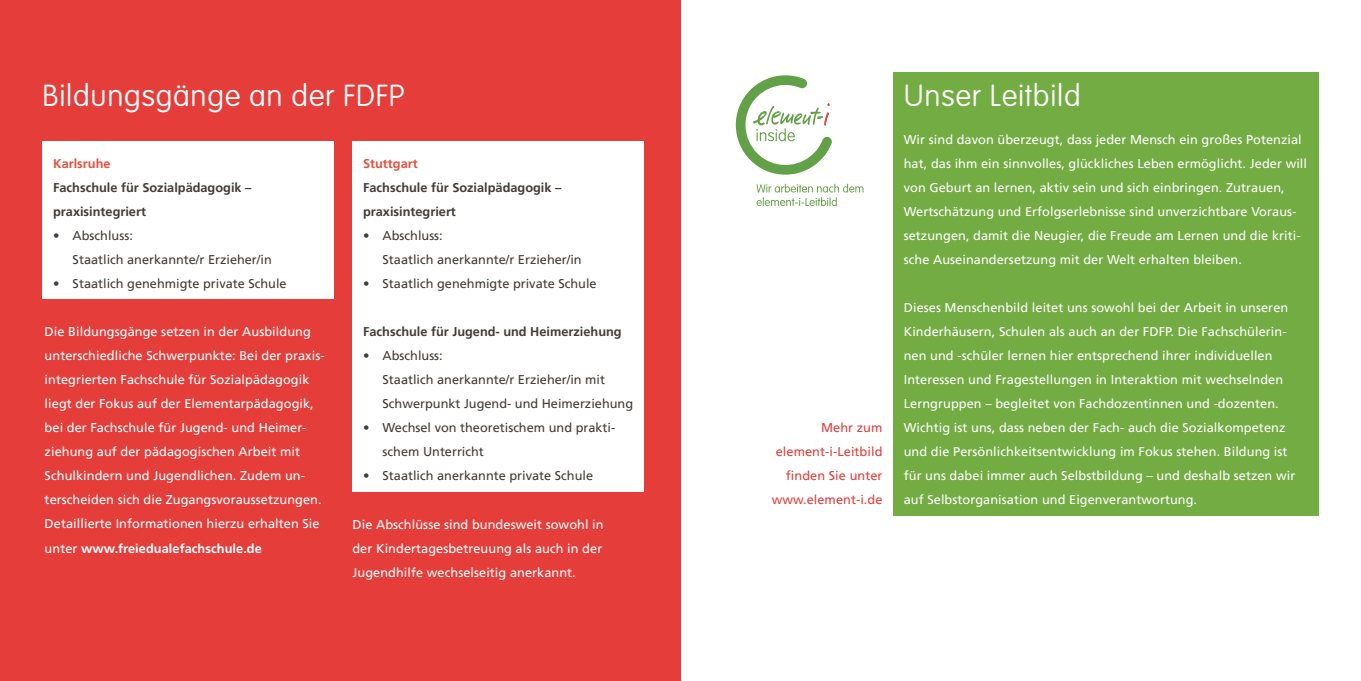
<style>
.page{position:relative;width:1361px;height:681px;background:#fff}
.page>*{position:absolute;margin:0;border:0;box-sizing:border-box;transform-origin:0 0}
.t1{font:100 30px "VAG Rounded";letter-spacing:.025em;color:#fff}
.t2{font:12.75px/24px "Frutiger CE";letter-spacing:.005em;color:#fff}
.t3{font:12.75px/24px "Frutiger CE";color:#413c38}
.t4{font:700 12.75px/24px "Frutiger";color:#413c38}
.t5{font:12.75px/24px "Frutiger CE";letter-spacing:.005em;color:#e53e3a;text-align:right}
.t6{font:700 12.75px "Frutiger";color:#e6503d}
.s1{font-weight:700}
</style>
<div class="page">
<div style="left:0;top:0;width:680px;height:680px;background:#e53e3a"></div>
<div style="left:352px;top:141px;width:292px;height:350px;background:#fff"></div>
<div style="left:893px;top:72px;width:425px;height:443px;background:#72ac42"></div>
<svg style="left:735px;top:75px;width:97px;height:99px"></svg>
<svg style="left:756px;top:184px;width:107px;height:22px"></svg>
<div style="left:43px;top:141px;width:291px;height:158px;background:#fff"></div>
<h1 class="t1" style="left:43px;top:78px;width:363px">Bildungsgänge an der FDFP</h1>
<p class="t6" style="left:53px;top:156px;width:59px">Karlsruhe</p>
<p class="t4" style="left:53px;top:175px;width:200px">Fachschule für Sozialpädagogik – praxisintegriert</p>
<p class="t3" style="left:73px;top:224px;width:201px;text-indent:-19px">• Abschluss:<br>Staatlich anerkannte/r Erzieher/in</p>
<p class="t3" style="left:53px;top:271px;width:235px">• Staatlich genehmigte private Schule</p>
<p class="t2" style="left:45px;top:320px;width:280px">Die Bildungsgänge setzen in der Ausbildung unterschiedliche Schwerpunkte: Bei der praxis&shy;integrierten Fachschule für Sozialpädagogik liegt der Fokus auf der Elementarpädagogik, bei der Fachschule für Jugend- und Heimer&shy;ziehung auf der pädagogischen Arbeit mit Schulkindern und Jugendlichen. Zudem un&shy;terscheiden sich die Zugangsvoraussetzungen.<br>Detaillierte Informationen hierzu erhalten Sie unter <span class="s1">www.freiedualefachschule.de</span></p>
<p class="t6" style="left:363px;top:156px;width:56px">Stuttgart</p>
<p class="t4" style="left:363px;top:175px;width:200px">Fachschule für Sozialpädagogik – praxisintegriert</p>
<p class="t3" style="left:383px;top:224px;width:201px;text-indent:-19px">• Abschluss:<br>Staatlich anerkannte/r Erzieher/in</p>
<p class="t3" style="left:363px;top:271px;width:235px">• Staatlich genehmigte private Schule</p>
<p class="t4" style="left:363px;top:319px;width:260px">Fachschule für Jugend- und Heimerziehung</p>
<p class="t3" style="left:383px;top:343px;width:252px;text-indent:-19px">• Abschluss:<br>Staatlich anerkannte/r Erzieher/in mit<br>Schwerpunkt Jugend- und Heimerziehung</p>
<p class="t3" style="left:383px;top:415px;width:234px;text-indent:-19px">• Wechsel von theoretischem und prakti&shy;schem Unterricht</p>
<p class="t3" style="left:363px;top:463px;width:231px">• Staatlich anerkannte private Schule</p>
<p class="t2" style="left:352px;top:512px;width:253px;text-align:justify">Die Abschlüsse sind bundesweit sowohl in der Kindertagesbetreuung als auch in der Jugendhilfe wechselseitig anerkannt.</p>
<p class="t5" style="left:772px;top:415px;width:112px">Mehr zum element-i-Leitbild finden Sie unter www.element-i.de</p>
<h1 class="t1" style="left:904px;top:78px;width:178px">Unser Leitbild</h1>
<p class="t2" style="left:904px;top:128px;width:405px">Wir sind davon überzeugt, dass jeder Mensch ein großes Potenzial hat, das ihm ein sinnvolles, glückliches Leben ermöglicht. Jeder will von Geburt an lernen, aktiv sein und sich einbringen. Zutrauen, Wertschätzung und Erfolgserlebnisse sind unverzichtbare Voraus&shy;setzungen, damit die Neugier, die Freude am Lernen und die kriti&shy;sche Auseinandersetzung mit der Welt erhalten bleiben.</p>
<p class="t2" style="left:904px;top:295px;width:393px">Dieses Menschenbild leitet uns sowohl bei der Arbeit in unseren Kinderhäusern, Schulen als auch an der FDFP. Die Fachschülerin&shy;nen und -schüler lernen hier entsprechend ihrer individuellen Interessen und Fragestellungen in Interaktion mit wechselnden Lerngruppen – begleitet von Fachdozentinnen und -dozenten.<br>Wichtig ist uns, dass neben der Fach- auch die Sozialkompetenz und die Persönlichkeitsentwicklung im Fokus stehen. Bildung ist für uns dabei immer auch Selbstbildung – und deshalb setzen wir auf Selbstorganisation und Eigenverantwortung.</p>
</div>
